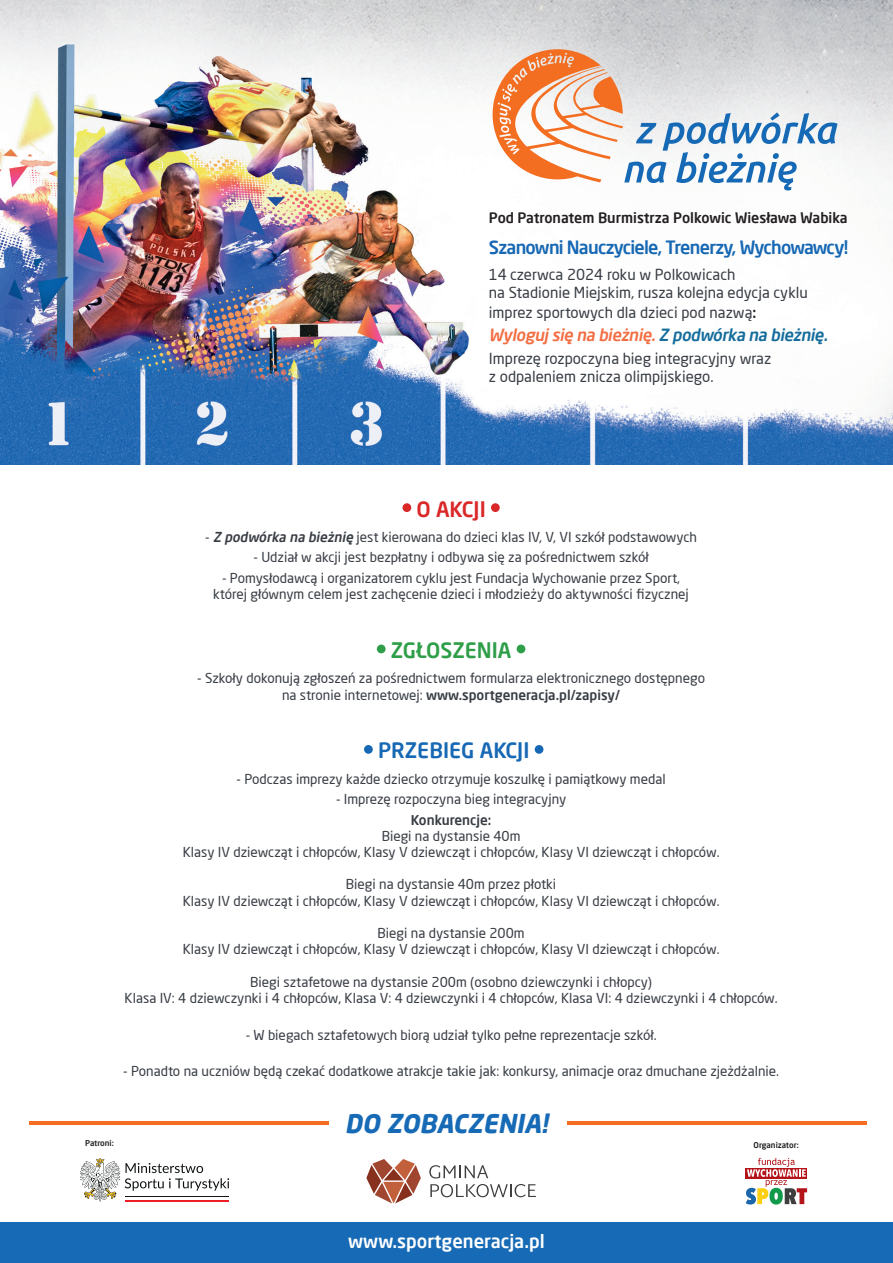
<style>
.page{position:relative;width:893px;height:1263px;background:#fff}
.page>*{position:absolute;margin:0;border:0;box-sizing:border-box;transform-origin:0 0}
.t1{font:italic 700 25.5px "Neo Sans Pro";color:#176ab5}
.t2{font:500 21px "Neo Sans Pro";color:#1768b4}
.t3{font:500 21px "Neo Sans Pro";color:#2e9e48}
.t4{font:500 21px "Neo Sans Pro";color:#da2728}
.t5{font:500 18.3px "Neo Sans Pro";color:#fff}
.t6{font:500 18px "Neo Sans Pro";letter-spacing:-.04em;color:#1768b4}
.t7{font:italic 500 16.5px "Neo Sans Pro";color:#f36e43}
.t8{font:15px/18px "Neo Sans Pro";color:#383d44}
.t9{font:500 14.25px "Neo Sans Pro";color:#231f20}
.t10{font:13.5px/16.2px "Neo Sans Pro";color:#383d44;text-align:center}
.t11{font:500 13.5px "Neo Sans Pro";color:#383d44}
.t12{font:500 7.95px "Neo Sans Pro";color:#231f20}
.s1{font-weight:500;color:#231f20}
.s2{color:#146c9c}
.s3{font-weight:500;font-style:italic}
.s4{font-weight:500}
</style>
<div class="page">
<img style="left:0;top:0;width:893px;height:464px">
<div style="left:402px;top:503px;width:9px;height:9px;background:#da2728;border-radius:50%"></div>
<div style="left:491px;top:503px;width:9px;height:9px;background:#da2728;border-radius:50%"></div>
<div style="left:364px;top:745px;width:9px;height:9px;background:#1768b4;border-radius:50%"></div>
<div style="left:535px;top:745px;width:8px;height:9px;background:#1768b4;border-radius:50%"></div>
<div style="left:377px;top:645px;width:9px;height:8px;background:#2e9e48;border-radius:50%"></div>
<div style="left:517px;top:645px;width:8px;height:8px;background:#2e9e48;border-radius:50%"></div>
<div style="left:0;top:1223px;width:893px;height:40px;background:#176ab5"></div>
<hr style="left:29px;top:1122px;width:299px;height:3px;background:#f36e21">
<hr style="left:567px;top:1122px;width:299px;height:3px;background:#f36e21">
<svg style="left:493px;top:49px;width:344px;height:141px"></svg>
<svg style="left:746px;top:1158px;width:61px;height:46px"></svg>
<svg style="left:80px;top:1158px;width:149px;height:44px"></svg>
<svg style="left:429px;top:1165px;width:59px;height:13px"></svg>
<svg style="left:430px;top:1184px;width:106px;height:13px"></svg>
<svg style="left:366px;top:1159px;width:55px;height:44px"></svg>
<p class="t9" style="left:489px;top:209px;width:360px">Pod Patronatem Burmistrza Polkowic Wiesława Wabika</p>
<h3 class="t6" style="left:489px;top:236px;width:361px">Szanowni Nauczyciele, Trenerzy, Wychowawcy!</h3>
<p class="t8" style="left:489px;top:266px;width:320px">14 czerwca 2024 roku w Polkowicach<br>na Stadionie Miejskim, rusza kolejna edycja cyklu</p>
<p class="t8" style="left:489px;top:303px;width:269px">imprez sportowych dla dzieci pod nazwą<span class="s1">:</span></p>
<p class="t7" style="left:489px;top:324px;width:344px">Wyloguj się na bieżnię.<span class="s2">Z podwórka na bieżnię.</span></p>
<p class="t8" style="left:489px;top:349px;width:284px">Imprezę rozpoczyna bieg integracyjny wraz z odpaleniem znicza olimpijskiego.</p>
<h2 class="t4" style="left:416px;top:495px;width:71px">O AKCJI</h2>
<p class="t10" style="left:205px;top:529px;width:493px">- <span class="s3">Z podwórka na bieżnię</span> jest kierowana do dzieci klas IV, V, VI szkół podstawowych</p>
<p class="t10" style="left:254px;top:549px;width:397px">- Udział w akcji jest bezpłatny i odbywa się za pośrednictwem szkół</p>
<p class="t10" style="left:213px;top:570px;width:477px">- Pomysłodawcą i organizatorem cyklu jest Fundacja Wychowanie przez Sport, której głównym celem jest zachęcenie dzieci i młodzieży do aktywności fizycznej</p>
<h2 class="t3" style="left:391px;top:637px;width:122px">ZGŁOSZENIA</h2>
<p class="t10" style="left:197px;top:670px;width:509px">- Szkoły dokonują zgłoszeń za pośrednictwem formularza elektronicznego dostępnego na stronie internetowej: <span class="s4">www.sportgeneracja.pl/zapisy/</span></p>
<h2 class="t2" style="left:378px;top:737px;width:153px">PRZEBIEG AKCJI</h2>
<p class="t10" style="left:237px;top:770px;width:431px">- Podczas imprezy każde dziecko otrzymuje koszulkę i pamiątkowy medal</p>
<p class="t10" style="left:336px;top:791px;width:232px">- Imprezę rozpoczyna bieg integracyjny</p>
<p class="t11" style="left:411px;top:811px;width:82px">Konkurencje:</p>
<p class="t10" style="left:183px;top:827px;width:538px">Biegi na dystansie 40m<br>Klasy IV dziewcząt i chłopców, Klasy V dziewcząt i chłopców, Klasy VI dziewcząt i chłopców.</p>
<p class="t10" style="left:183px;top:876px;width:538px">Biegi na dystansie 40m przez płotki<br>Klasy IV dziewcząt i chłopców, Klasy V dziewcząt i chłopców, Klasy VI dziewcząt i chłopców.</p>
<p class="t10" style="left:183px;top:925px;width:538px">Biegi na dystansie 200m<br>Klasy IV dziewcząt i chłopców, Klasy V dziewcząt i chłopców, Klasy VI dziewcząt i chłopców.</p>
<p class="t10" style="left:125px;top:973px;width:655px">Biegi sztafetowe na dystansie 200m (osobno dziewczynki i chłopcy)<br>Klasa IV: 4 dziewczynki i 4 chłopców, Klasa V: 4 dziewczynki i 4 chłopców, Klasa VI: 4 dziewczynki i 4 chłopców.</p>
<p class="t10" style="left:246px;top:1026px;width:412px">- W biegach sztafetowych biorą udział tylko pełne reprezentacje szkół.</p>
<p class="t10" style="left:123px;top:1063px;width:657px">- Ponadto na uczniów będą czekać dodatkowe atrakcje takie jak: konkursy, animacje oraz dmuchane zjeżdżalnie.</p>
<h1 class="t1" style="left:345px;top:1107px;width:210px">DO ZOBACZENIA!</h1>
<p class="t12" style="left:85px;top:1138px;width:30px">Patroni:</p>
<p class="t12" style="left:754px;top:1140px;width:47px">Organizator:</p>
<h3 class="t5" style="left:348px;top:1230px;width:198px">www.sportgeneracja.pl</h3>
</div>
